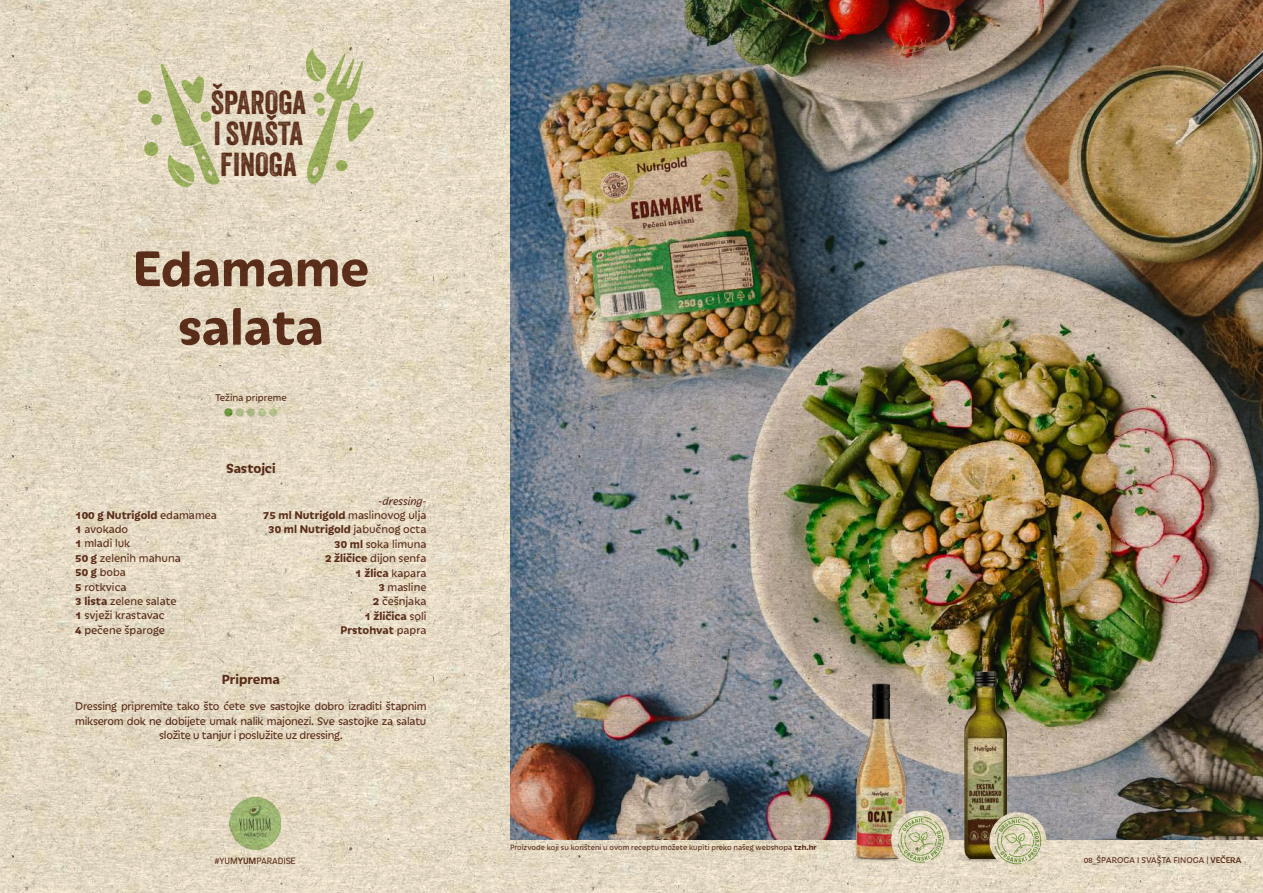
<style>
.page{position:relative;width:1263px;height:893px;background:#fff}
.page>*{position:absolute;margin:0;border:0;box-sizing:border-box;transform-origin:0 0}
.t1{font:700 54px/58.5px "Iskra";color:#663724;text-align:center}
.t2{font:32.25px/31.2px "Veneer";color:#663724;text-align:justify}
.t3{font:700 14.25px "Iskra";color:#663724}
.t4{font:12px/14.4px "Iskra";color:#663724}
.t5{font:12px/14.4px "Iskra";letter-spacing:-.02em;color:#663724;text-align:center}
.t6{font:10.5px "Iskra";color:#663724}
.t7{font:9.45px "Kiro";color:#663724}
.t8{font:9px "Iskra";letter-spacing:-.01em;color:#663724}
.t9{font:8.25px "Iskra";color:#663724}
.s1{font-weight:700}
.s2{font-style:italic}
.s3{font-weight:500}
</style>
<div class="page">
<img style="left:0;top:0;width:1263px;height:893px">
<h2 class="t2" style="left:211px;top:86px;width:97px">ŠPAROGA I SVAŠTA FINOGA</h2>
<h1 class="t1" style="left:133px;top:235px;width:238px">Edamame salata</h1>
<p class="t6" style="left:215px;top:390px;width:73px">Težina pripreme</p>
<p class="t4" style="left:75px;top:507px;width:143px"><span class="s1">100 g Nutrigold</span> edamamea<br><span class="s1">1</span> avokado<br><span class="s1">1</span> mladi luk<br><span class="s1">50 g</span> zelenih mahuna<br><span class="s1">50 g</span> boba<br><span class="s1">5</span> rotkvica<br><span class="s1">3 lista</span> zelene salate<br><span class="s1">1</span> svježi krastavac<br><span class="s1">4</span> pečene šparoge</p>
<p class="t3" style="left:226px;top:458px;width:51px">Sastojci</p>
<p class="t4" style="left:263px;top:493px;width:165px;text-align:right"><span class="s2">-dressing-<br></span><span class="s1">75 ml Nutrigold</span> maslinovog ulja<br><span class="s1">30 ml Nutrigold</span> jabučnog octa<br><span class="s1">30 ml</span> soka limuna<br><span class="s1">2 žličice</span> dijon senfa<br><span class="s1">1 žlica</span> kapara<br><span class="s1">3</span> masline<br><span class="s1">2</span> češnjaka<br><span class="s1">1 žličica</span> soli<br><span class="s1">Prstohvat</span> papra</p>
<p class="t3" style="left:222px;top:669px;width:60px">Priprema</p>
<p class="t5" style="left:75px;top:698px;width:353px">Dressing pripremite tako što ćete sve sastojke dobro izraditi štapnim mikserom dok ne dobijete umak nalik majonezi. Sve sastojke za salatu složite u tanjur i poslužite uz dressing.</p>
<p class="t7" style="left:214px;top:855px;width:83px">#YUM<span class="s1">YUM</span>PARADISE</p>
<p class="t9" style="left:510px;top:842px;width:308px">Proizvode koji su korišteni u ovom receptu možete kupiti preko našeg webshopa <span class="s1">tzh.hr</span></p>
<p class="t8" style="left:1084px;top:854px;width:159px">08_ŠPAROGA I SVAŠTA FINOGA | <span class="s3">VEČERA</span></p>
</div>
